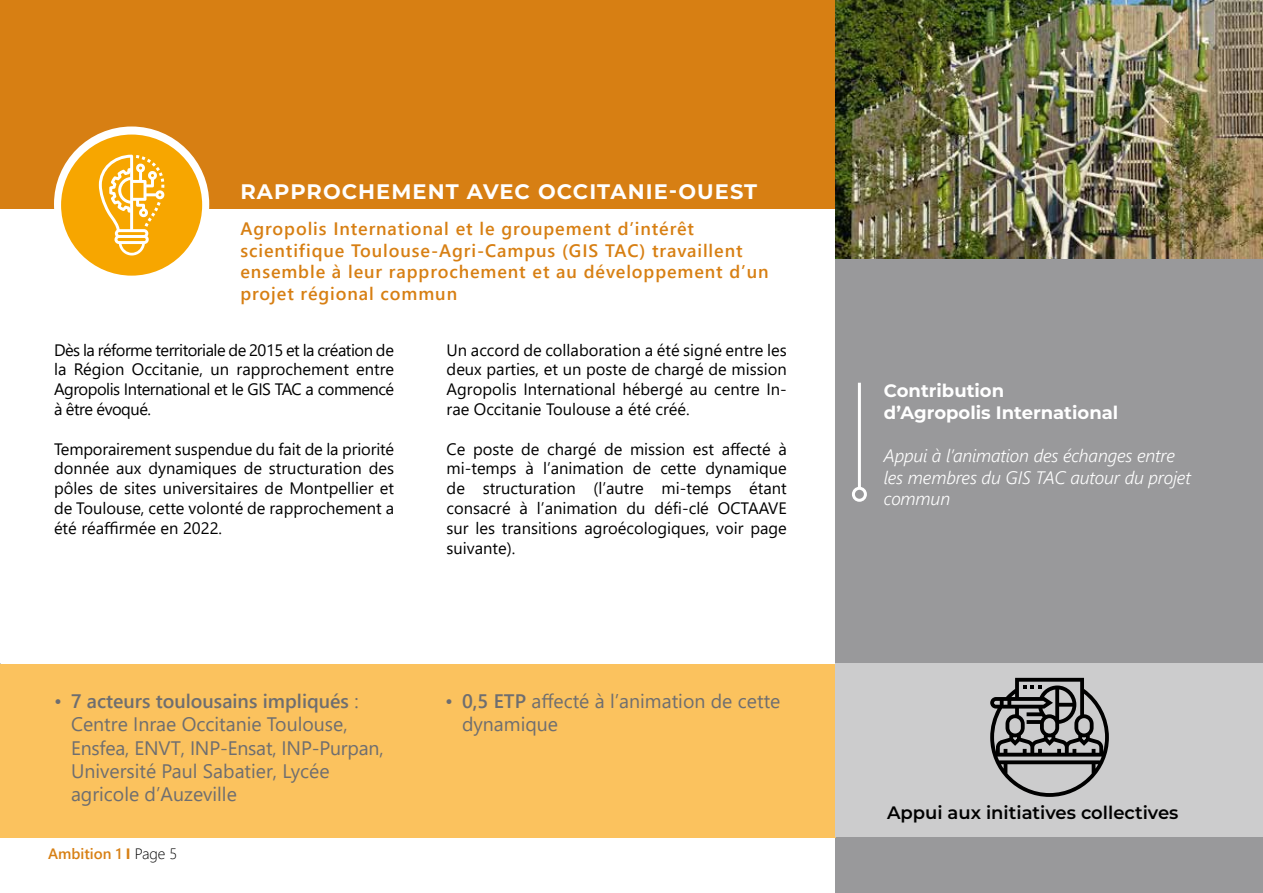
<style>
.page{position:relative;width:1263px;height:893px;background:#fff}
.page>*{position:absolute;margin:0;border:0;box-sizing:border-box;transform-origin:0 0}
.t1{font:700 21px "Montserrat";letter-spacing:.05em;color:#fff}
.t2{font:19.5px/23.4px "Segoe UI";color:#6e6e70}
.t3{font:600 18px/21.6px "Segoe UI";letter-spacing:.05em;color:#d77f13}
.t4{font:italic 300 18px/21.6px "Segoe UI";letter-spacing:-.01em;color:#fff}
.t5{font:700 18px/21.6px "Montserrat";color:#fff}
.t6{font:600 18px "Montserrat";color:#000}
.t7{font:16.5px/19.8px "Segoe UI";color:#000;text-align:justify}
.t8{font:600 15px "Segoe UI";color:#d77f13}
.s1{font-weight:600}
.s2{font-weight:700}
.s3{font-weight:300;color:#000}
</style>
<div class="page">
<hr style="left:0;top:664px;width:1px;height:173px;background:#cccccd">
<div style="left:0;top:0;width:1263px;height:208px;background:#d77f13"></div>
<div style="left:836px;top:204px;width:427px;height:689px;background:#99999b"></div>
<img style="left:836px;top:0;width:427px;height:258px">
<div style="left:54px;top:126px;width:155px;height:156px;background:#fff;border-radius:50%"></div>
<div style="left:61px;top:135px;width:141px;height:141px;background:#f7a600;border-radius:50%"></div>
<svg style="left:99px;top:155px;width:66px;height:100px"></svg>
<div style="left:0;top:665px;width:836px;height:173px;background:#fbc25e"></div>
<div style="left:836px;top:664px;width:427px;height:173px;background:#cccccd"></div>
<svg style="left:990px;top:678px;width:119px;height:119px"></svg>
<hr style="left:858px;top:383px;width:3px;height:105px;background:#fff">
<div style="left:852px;top:487px;width:15px;height:15px;border:3px solid #fff;border-radius:50%"></div>
<p class="t1" style="left:240px;top:177px;width:518px">RAPPROCHEMENT AVEC OCCITANIE-OUEST</p>
<p class="t3" style="left:240px;top:216px;width:530px">Agropolis International et le groupement d’intérêt scientifique Toulouse-Agri-Campus (GIS TAC) travaillent ensemble à leur rapprochement et au développement d’un projet régional commun</p>
<p class="t7" style="left:54px;top:338px;width:342px">Dès la réforme territoriale de 2015 et la création de la Région Occitanie, un rapprochement entre Agropolis International et le GIS TAC a commencé à être évoqué.</p>
<p class="t7" style="left:54px;top:437px;width:342px">Temporairement suspendue du fait de la priorité donnée aux dynamiques de structuration des pôles de sites universitaires de Montpellier et de Toulouse, cette volonté de rapprochement a été réaffirmée en 2022.</p>
<p class="t7" style="left:447px;top:338px;width:342px">Un accord de collaboration a été signé entre les deux parties, et un poste de chargé de mission Agropolis International hébergé au centre In&shy;rae Occitanie Toulouse a été créé.</p>
<p class="t7" style="left:447px;top:437px;width:342px">Ce poste de chargé de mission est affecté à mi-temps à l’animation de cette dynamique de structuration (l’autre mi-temps étant consacré à l’animation du défi-clé OCTAAVE sur les transitions agroécologiques, voir page suivante).</p>
<p class="t2" style="left:71px;top:687px;width:314px;text-indent:-17px">• <span class="s1">7 acteurs toulousains impliqués</span> :<br>Centre Inrae Occitanie Toulouse,<br>Ensfea, ENVT, INP-Ensat, INP-Purpan,<br>Université Paul Sabatier, Lycée agricole d’Auzeville</p>
<p class="t8" style="left:48px;top:839px;width:131px">Ambition 1 <span class="s2">I</span> <span class="s3">Page 5</span></p>
<p class="t2" style="left:462px;top:687px;width:320px;text-indent:-17px">• <span class="s1">0,5 ETP</span> affecté à l’animation de cette dynamique</p>
<p class="t5" style="left:884px;top:379px;width:236px">Contribution<br>d’Agropolis International</p>
<p class="t4" style="left:884px;top:442px;width:308px">Appui à l’animation des échanges entre les membres du GIS TAC autour du projet commun</p>
<p class="t6" style="left:887px;top:800px;width:293px">Appui aux initiatives collectives</p>
</div>
